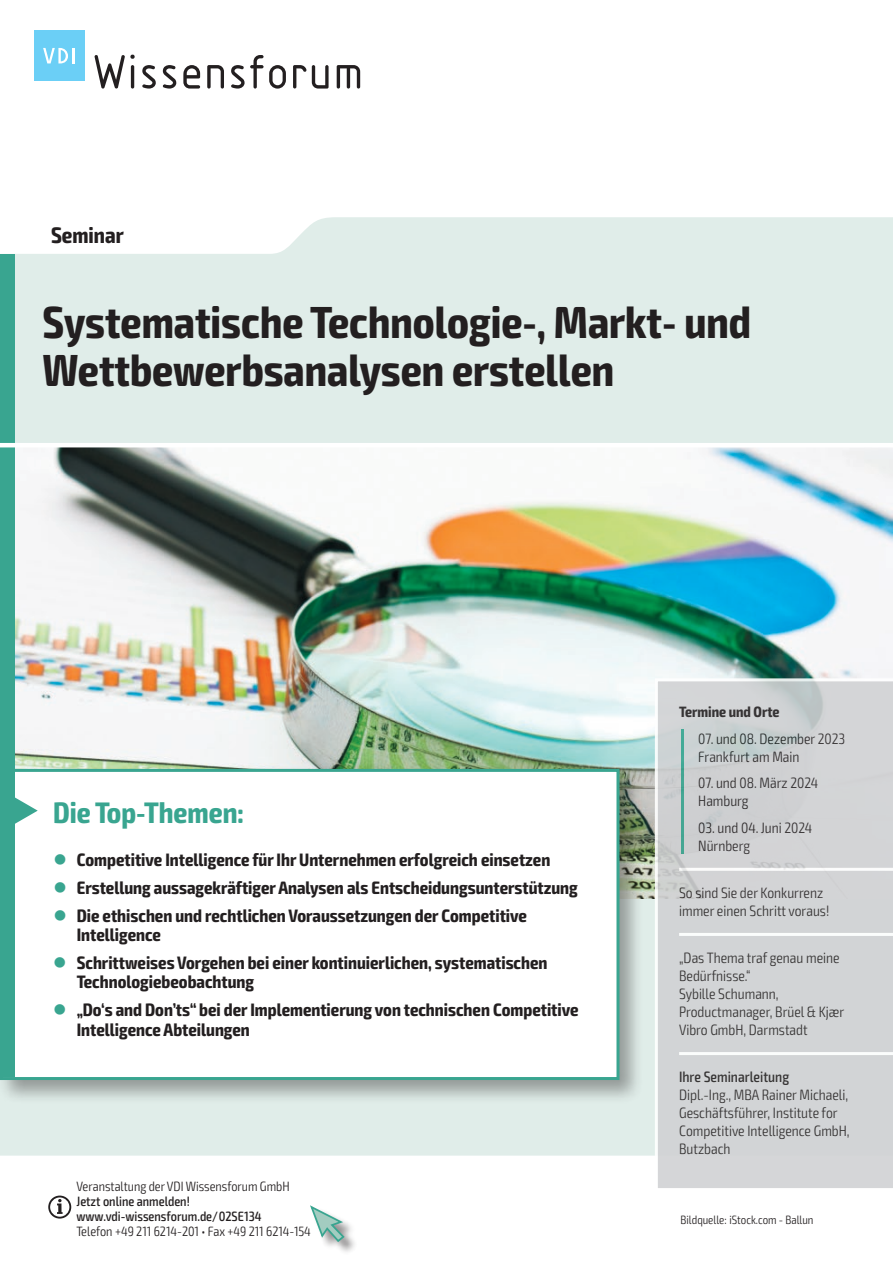
<style>
.page{position:relative;width:893px;height:1263px;background:#fff}
.page>*{position:absolute;margin:0;border:0;box-sizing:border-box;transform-origin:0 0}
.t1{font:700 condensed 45px/48px "Exo 2";color:#231f20}
.t2{font:700 condensed 29.7px "Exo 2";color:#39a590}
.t3{font:700 condensed 22.5px "Exo 2";color:#231f20}
.t4{font:700 condensed 18px/19.5px "Exo 2";color:#231f20}
.t5{font:300 condensed 15px/18px "Exo 2";color:#231f20}
.t6{font:500 condensed 15px "Exo 2";color:#231f20}
.t7{font:700 condensed 15px "Exo 2";color:#231f20}
.t8{font:300 condensed 13.5px "Exo 2";color:#231f20}
.t9{font:500 condensed 13.5px/15px "Exo 2";color:#231f20}
.t10{font:300 condensed 12px "Exo 2";color:#231f20}
.s1{color:#39a590}
</style>
<div class="page">
<div style="left:0;top:217px;width:893px;height:938px;background:#e0ede9"></div>
<img style="left:14px;top:447px;width:878px;height:451px">
<div style="left:0;top:765px;width:644px;height:340px;background:#231f20;opacity:.4"></div>
<div style="left:2px;top:770px;width:616px;height:308px;background:#fff"></div>
<div style="left:3px;top:772px;width:11px;height:305px;background:#39a590"></div>
<div style="left:0;top:769px;width:619px;height:311px;border:3px solid #39a590"></div>
<svg style="left:14px;top:796px;width:24px;height:29px"></svg>
<div style="left:0;top:254px;width:14px;height:519px;background:#39a590"></div>
<div style="left:311px;top:1206px;width:47px;height:49px;background:#231f20;opacity:.5"></div>
<svg style="left:310px;top:1205px;width:36px;height:38px"></svg>
<hr style="left:0;top:443px;width:893px;height:4px;background:#fff">
<svg style="left:655px;top:678px;width:238px;height:510px;background:#d2d4d6"></svg>
<svg style="left:48px;top:1195px;width:23px;height:23px"></svg>
<svg style="left:94px;top:54px;width:41px;height:35px"></svg>
<svg style="left:142px;top:65px;width:14px;height:24px"></svg>
<svg style="left:163px;top:65px;width:13px;height:24px"></svg>
<svg style="left:183px;top:65px;width:17px;height:24px"></svg>
<svg style="left:207px;top:65px;width:17px;height:24px"></svg>
<svg style="left:231px;top:55px;width:55px;height:34px"></svg>
<svg style="left:293px;top:65px;width:36px;height:24px"></svg>
<svg style="left:337px;top:65px;width:23px;height:24px"></svg>
<div style="left:34px;top:30px;width:50px;height:51px;background:#6bcff6"></div>
<svg style="left:43px;top:48px;width:31px;height:15px"></svg>
<p class="t3" style="left:51px;top:221px;width:74px">Seminar</p>
<h1 class="t1" style="left:43px;top:300px;width:710px">Systematische Technologie-, Markt- und<br>Wettbewerbsanalysen erstellen</h1>
<h2 class="t2" style="left:53px;top:794px;width:192px">Die Top-Themen:</h2>
<p class="t4" style="left:53px;top:850px;width:498px"><span class="s1">●</span> Competitive Intelligence für Ihr Unternehmen erfolgreich einsetzen</p>
<p class="t4" style="left:53px;top:878px;width:526px"><span class="s1">●</span> Erstellung aussagekräftiger Analysen als Entscheidungsunterstützung</p>
<p class="t4" style="left:77px;top:906px;width:452px;text-indent:-23px"><span class="s1">●</span> Die ethischen und rechtlichen Voraussetzungen der Competitive<br>Intelligence</p>
<p class="t4" style="left:77px;top:953px;width:472px;text-indent:-23px"><span class="s1">●</span> Schrittweises Vorgehen bei einer kontinuierlichen, systematischen<br>Technologiebeobachtung</p>
<p class="t4" style="left:77px;top:1000px;width:503px;text-indent:-23px"><span class="s1">●</span> „Do‘s and Don’ts“ bei der Implementierung von technischen Competitive<br>Intelligence Abteilungen</p>
<p class="t8" style="left:77px;top:1178px;width:215px">Veranstaltung der VDI Wissensforum GmbH</p>
<p class="t9" style="left:77px;top:1194px;width:187px">Jetzt online anmelden! www.vdi-wissensforum.de/02SE134</p>
<p class="t8" style="left:77px;top:1223px;width:236px">Telefon +49 211 6214-201 • Fax +49 211 6214-154</p>
<p class="t7" style="left:679px;top:703px;width:102px">Termine und Orte</p>
<p class="t5" style="left:698px;top:730px;width:149px">07. und 08. Dezember 2023<br>Frankfurt am Main</p>
<p class="t5" style="left:698px;top:774px;width:122px">07. und 08. März 2024<br>Hamburg</p>
<p class="t5" style="left:698px;top:819px;width:116px">03. und 04. Juni 2024<br>Nürnberg</p>
<p class="t5" style="left:679px;top:884px;width:152px">So sind Sie der Konkurrenz immer einen Schritt voraus!</p>
<p class="t5" style="left:679px;top:949px;width:167px">„Das Thema traf genau meine<br>Bedürfnisse.“<br>Sybille Schumann,<br>Productmanager, Brüel &amp; Kjær<br>Vibro GmbH, Darmstadt</p>
<p class="t6" style="left:679px;top:1068px;width:112px">Ihre Seminarleitung</p>
<p class="t5" style="left:679px;top:1086px;width:172px">Dipl.-Ing., MBA Rainer Michaeli,<br>Geschäftsführer, Institute for<br>Competitive Intelligence GmbH,<br>Butzbach</p>
<p class="t10" style="left:681px;top:1212px;width:134px">Bildquelle: iStock.com - Ballun</p>
</div>
